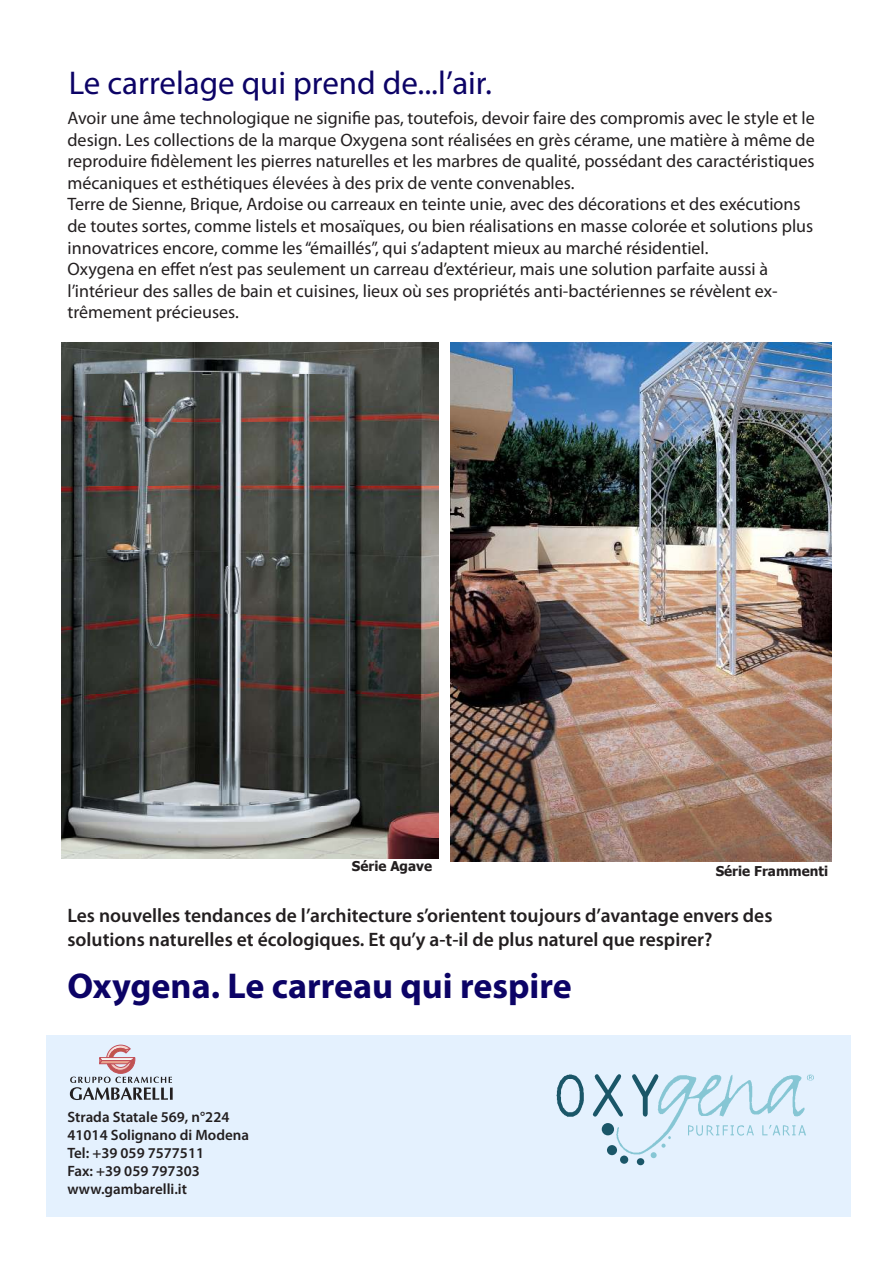
<style>
.page{position:relative;width:893px;height:1263px;background:#fff}
.page>*{position:absolute;margin:0;border:0;box-sizing:border-box;transform-origin:0 0}
.t1{font:700 36px "Myriad Pro";color:#0c0366}
.t2{font:33px "Myriad Pro";color:#0c0366}
.t3{font:600 19.5px/23.4px "Myriad Pro";color:#231f20}
.t4{font:18px/21.6px "Myriad Pro";color:#231f20}
.t5{font:600 15px/18px "Myriad Pro";color:#231f20}
.t6{font:700 13.5px "Tahoma";color:#231f20}
</style>
<div class="page">
<div style="left:47px;top:1035px;width:804px;height:182px;background:#e4f1fe"></div>
<div style="left:620px;top:1155px;width:8px;height:9px;background:#1a5668;border-radius:50%"></div>
<div style="left:637px;top:1158px;width:7px;height:7px;background:#1a5668;border-radius:50%"></div>
<svg style="left:556px;top:1074px;width:28px;height:43px"></svg>
<svg style="left:593px;top:1074px;width:221px;height:84px"></svg>
<svg style="left:70px;top:1045px;width:103px;height:55px"></svg>
<img style="left:62px;top:342px;width:377px;height:517px">
<img style="left:450px;top:342px;width:381px;height:519px">
<h2 class="t2" style="left:69px;top:70px;width:425px">Le carrelage qui prend de...l’air.</h2>
<p class="t4" style="left:68px;top:109px;width:749px">Avoir une âme technologique ne signifie pas, toutefois, devoir faire des compromis avec le style et le design. Les collections de la marque Oxygena sont réalisées en grès cérame, une matière à même de reproduire fidèlement les pierres naturelles et les marbres de qualité, possédant des caractéristiques mécaniques et esthétiques élevées à des prix de vente convenables.<br>Terre de Sienne, Brique, Ardoise ou carreaux en teinte unie, avec des décorations et des exécutions de toutes sortes, comme listels et mosaïques, ou bien réalisations en masse colorée et solutions plus innovatrices encore, comme les “émaillés”, qui s’adaptent mieux au marché résidentiel.<br>Oxygena en effet n’est pas seulement un carreau d’extérieur, mais une solution parfaite aussi à l’intérieur des salles de bain et cuisines, lieux où ses propriétés anti-bactériennes se révèlent ex&shy;trêmement précieuses.</p>
<p class="t6" style="left:352px;top:860px;width:82px">Série Agave</p>
<p class="t6" style="left:716px;top:865px;width:114px">Série Frammenti</p>
<p class="t3" style="left:68px;top:906px;width:706px">Les nouvelles tendances de l’architecture s’orientent toujours d’avantage envers des solutions naturelles et écologiques. Et qu’y a-t-il de plus naturel que respirer?</p>
<h1 class="t1" style="left:68px;top:968px;width:506px">Oxygena. Le carreau qui respire</h1>
<p class="t5" style="left:68px;top:1109px;width:183px">Strada Statale 569, n°224<br>41014 Solignano di Modena<br>Tel: +39 059 7577511<br>Fax: +39 059 797303 www.gambarelli.it</p>
</div>
